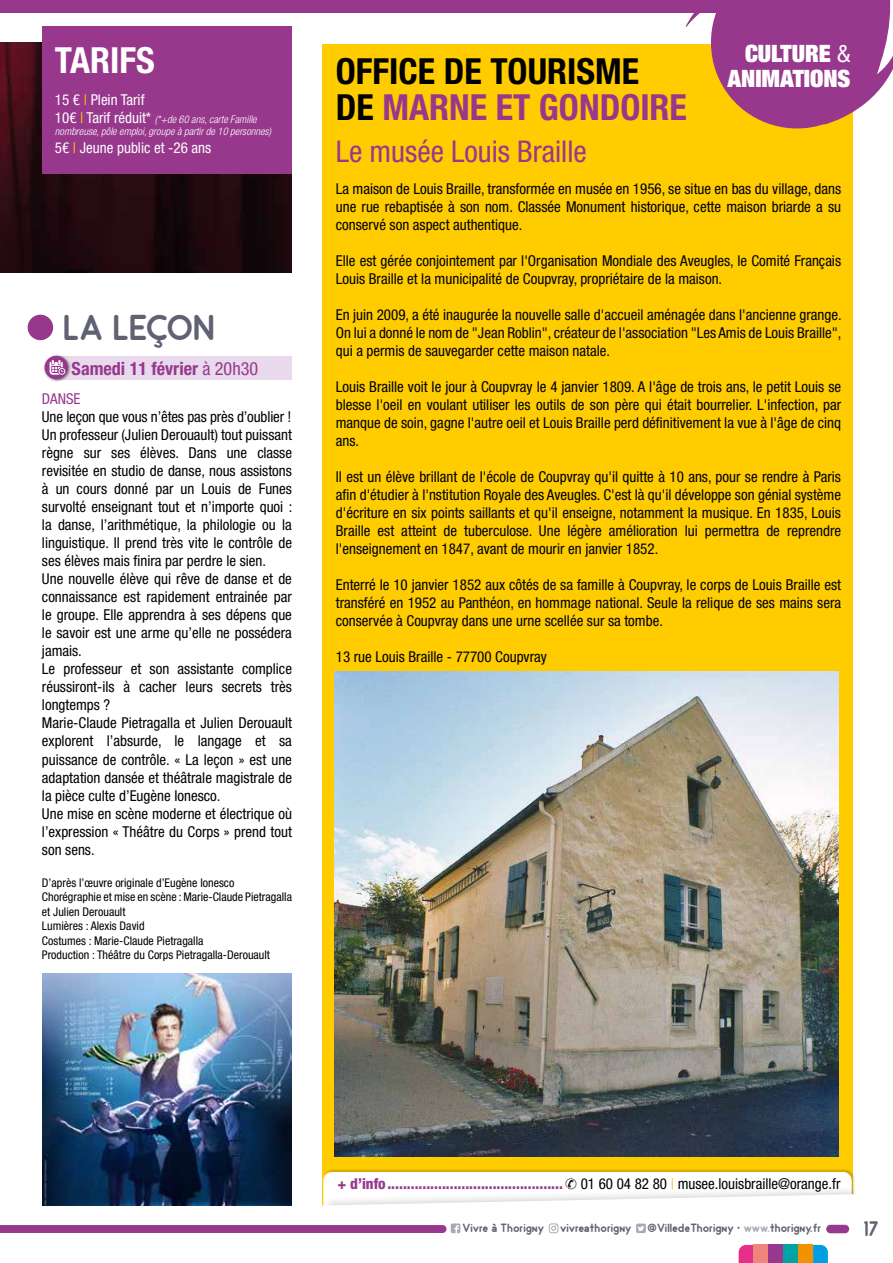
<style>
.page{position:relative;width:893px;height:1263px;background:#fff}
.page>*{position:absolute;margin:0;border:0;box-sizing:border-box;transform-origin:0 0}
.t1{font:700 condensed 36px/36px "Helvetica Neue LT Std";color:#000}
.t2{font:700 36px "Odin";color:#606274}
.t3{font:700 condensed 36px "Helvetica Neue LT Std";color:#fff}
.t4{font:36px "ADAM";color:#606274}
.t5{font:condensed 30px "Helvetica Neue LT Std";color:#97388d}
.t6{font:900 condensed 24px/25.5px "Helvetica Neue LT Std";color:#fff;text-align:right}
.t7{font:700 21px "Odin";color:#606274}
.t8{font:700 condensed 18.15px "Helvetica Neue LT Std";color:#97388d}
.t9{font:condensed 15px/18px "Helvetica Neue LT Std";color:#000;text-align:justify}
.t10{font:800 condensed 15px "Helvetica Neue LT Std";color:#97388d}
.t11{font:condensed 15px "Helvetica Neue LT Std";color:#fff}
.t12{font:condensed 15px "Helvetica Neue LT Std";color:#97388d}
.t13{font:condensed 12px/14.4px "Helvetica Neue LT Std";color:#000}
.t14{font:700 12px "Odin";color:#606274}
.t15{font:italic 300 condensed 10.5px/12.6px "Helvetica Neue LT Std";color:#fff}
.s1{color:#fc0}
.s2{font-weight:400;font-style:normal;font-size:15px}
.s3{font-weight:400;font-style:normal;font-size:15px;color:#fc0}
.s4{color:#97388d}
.s5{font-weight:400}
.s6{font-weight:400;color:#000}
.s7{font-weight:400;color:#fdc300}
.s8{color:#aca8b3}
</style>
<div class="page">
<div style="left:322px;top:44px;width:531px;height:1161px;background:#fc0"></div>
<div style="left:323px;top:1169px;width:532px;height:49px;background:#dcb000"></div>
<div style="left:323px;top:1172px;width:529px;height:46px;background:#fff;border-radius:9px"></div>
<img style="left:0;top:43px;width:292px;height:229px">
<div style="left:0;top:0;width:855px;height:12px;background:#97388d"></div>
<svg style="left:739px;top:1245px;width:14px;height:18px"></svg>
<div style="left:753px;top:1245px;width:15px;height:18px;background:#f0867b"></div>
<div style="left:768px;top:1245px;width:15px;height:18px;background:#97388d"></div>
<div style="left:783px;top:1245px;width:15px;height:18px;background:#00a5a3"></div>
<div style="left:798px;top:1245px;width:15px;height:18px;background:#f39200"></div>
<svg style="left:813px;top:1245px;width:15px;height:18px"></svg>
<svg style="left:662px;top:0;width:231px;height:129px"></svg>
<div style="left:28px;top:315px;width:25px;height:25px;background:#97388d;border-radius:50%"></div>
<div style="left:56px;top:356px;width:236px;height:23px;background:#e8d9ec"></div>
<div style="left:43px;top:354px;width:28px;height:28px;background:#000;opacity:.5"></div>
<div style="left:45px;top:356px;width:23px;height:23px;background:#97388d;border-radius:50%"></div>
<svg style="left:50px;top:360px;width:15px;height:15px"></svg>
<img style="left:42px;top:973px;width:250px;height:205px">
<div style="left:42px;top:26px;width:250px;height:148px;background:#97388d"></div>
<img style="left:334px;top:672px;width:504px;height:485px">
<svg style="left:0;top:1178px;width:855px;height:55px"></svg>
<h1 class="t3" style="left:55px;top:38px;width:101px">TARIFS</h1>
<p class="t11" style="left:55px;top:91px;width:91px">15 € <span class="s1">|</span> Plein Tarif</p>
<p class="t15" style="left:55px;top:113px;width:218px"><span class="s2">10€</span> <span class="s3">|</span> <span class="s2">Tarif réduit*</span> (*+de 60 ans, carte Famille nombreuse, pôle emploi, groupe à partir de 10 personnes)</p>
<p class="t11" style="left:55px;top:139px;width:158px">5€ <span class="s1">|</span> Jeune public et -26 ans</p>
<h2 class="t5" style="left:336px;top:134px;width:252px">Le musée Louis Braille</h2>
<h1 class="t1" style="left:336px;top:52px;width:353px">OFFICE DE TOURISME<br>DE <span class="s4">MARNE ET GONDOIRE</span></h1>
<h3 class="t6" style="left:727px;top:40px;width:125px">CULTURE <span class="s5">&amp;<br></span>ANIMATIONS</h3>
<h1 class="t4" style="left:146px;top:305px;width:24px">Ç</h1>
<h1 class="t2" style="left:63px;top:306px;width:153px">LA LECON</h1>
<p class="t8" style="left:72px;top:357px;width:188px">Samedi 11 février <span class="s5">à 20h30</span></p>
<p class="t12" style="left:42px;top:390px;width:40px">DANSE</p>
<p class="t9" style="left:42px;top:408px;width:252px;text-align:left">Une leçon que vous n’êtes pas près d’oublier !<br>Un professeur (Julien Derouault) tout puissant règne sur ses élèves. Dans une classe revisitée en studio de danse, nous assistons à un cours donné par un Louis de Funes survolté enseignant tout et n’importe quoi : la danse, l’arithmétique, la philologie ou la linguistique. Il prend très vite le contrôle de ses élèves mais finira par perdre le sien.<br>Une nouvelle élève qui rêve de danse et de connaissance est rapidement entrainée par le groupe. Elle apprendra à ses dépens que le savoir est une arme qu’elle ne possédera jamais.<br>Le professeur et son assistante complice réussiront-ils à cacher leurs secrets très longtemps ?<br>Marie-Claude Pietragalla et Julien Derouault explorent l’absurde, le langage et sa puissance de contrôle. « La leçon » est une adaptation dansée et théâtrale magistrale de la pièce culte d’Eugène Ionesco.<br>Une mise en scène moderne et électrique où l’expression « Théâtre du Corps » prend tout son sens.</p>
<p class="t13" style="left:42px;top:875px;width:252px">D’après l’œuvre originale d’Eugène Ionesco Chorégraphie et mise en scène : Marie-Claude Pietragalla et Julien Derouault<br>Lumières : Alexis David<br>Costumes : Marie-Claude Pietragalla<br>Production : Théâtre du Corps Pietragalla-Derouault</p>
<p class="t9" style="left:336px;top:180px;width:507px">La maison de Louis Braille, transformée en musée en 1956, se situe en bas du village, dans une rue rebaptisée à son nom. Classée Monument historique, cette maison briarde a su conservé son aspect authentique.</p>
<p class="t9" style="left:336px;top:252px;width:507px">Elle est gérée conjointement par l'Organisation Mondiale des Aveugles, le Comité Français<br>Louis Braille et la municipalité de Coupvray, propriétaire de la maison.</p>
<p class="t9" style="left:336px;top:306px;width:507px">En juin 2009, a été inaugurée la nouvelle salle d'accueil aménagée dans l'ancienne grange.<br>On lui a donné le nom de "Jean Roblin", créateur de l'association "Les Amis de Louis Braille", qui a permis de sauvegarder cette maison natale.</p>
<p class="t9" style="left:336px;top:378px;width:507px">Louis Braille voit le jour à Coupvray le 4 janvier 1809. A l'âge de trois ans, le petit Louis se blesse l'oeil en voulant utiliser les outils de son père qui était bourrelier. L'infection, par manque de soin, gagne l'autre oeil et Louis Braille perd définitivement la vue à l'âge de cinq ans.</p>
<p class="t9" style="left:336px;top:468px;width:507px">Il est un élève brillant de l'école de Coupvray qu'il quitte à 10 ans, pour se rendre à Paris afin d'étudier à l'nstitution Royale des Aveugles. C'est là qu'il développe son génial système d'écriture en six points saillants et qu'il enseigne, notamment la musique. En 1835, Louis Braille est atteint de tuberculose. Une légère amélioration lui permettra de reprendre l'enseignement en 1847, avant de mourir en janvier 1852.</p>
<p class="t9" style="left:336px;top:576px;width:507px">Enterré le 10 janvier 1852 aux côtés de sa famille à Coupvray, le corps de Louis Braille est transféré en 1952 au Panthéon, en hommage national. Seule la relique de ses mains sera conservée à Coupvray dans une urne scellée sur sa tombe.</p>
<p class="t9" style="left:336px;top:648px;width:213px">13 rue Louis Braille - 77700 Coupvray</p>
<p class="t10" style="left:337px;top:1175px;width:504px">+ d’info............................................. <span class="s6">01 60 04 82 80</span> <span class="s7">|</span> <span class="s6">musee.louisbraille@orange.fr</span></p>
<p class="t14" style="left:463px;top:1221px;width:83px">Vivre à Thorigny</p>
<p class="t14" style="left:560px;top:1221px;width:73px">vivreathorigny</p>
<p class="t14" style="left:648px;top:1221px;width:175px">@VilledeThorigny • <span class="s8">www.</span>thorigny.fr</p>
<h3 class="t7" style="left:863px;top:1217px;width:17px">17</h3>
</div>
